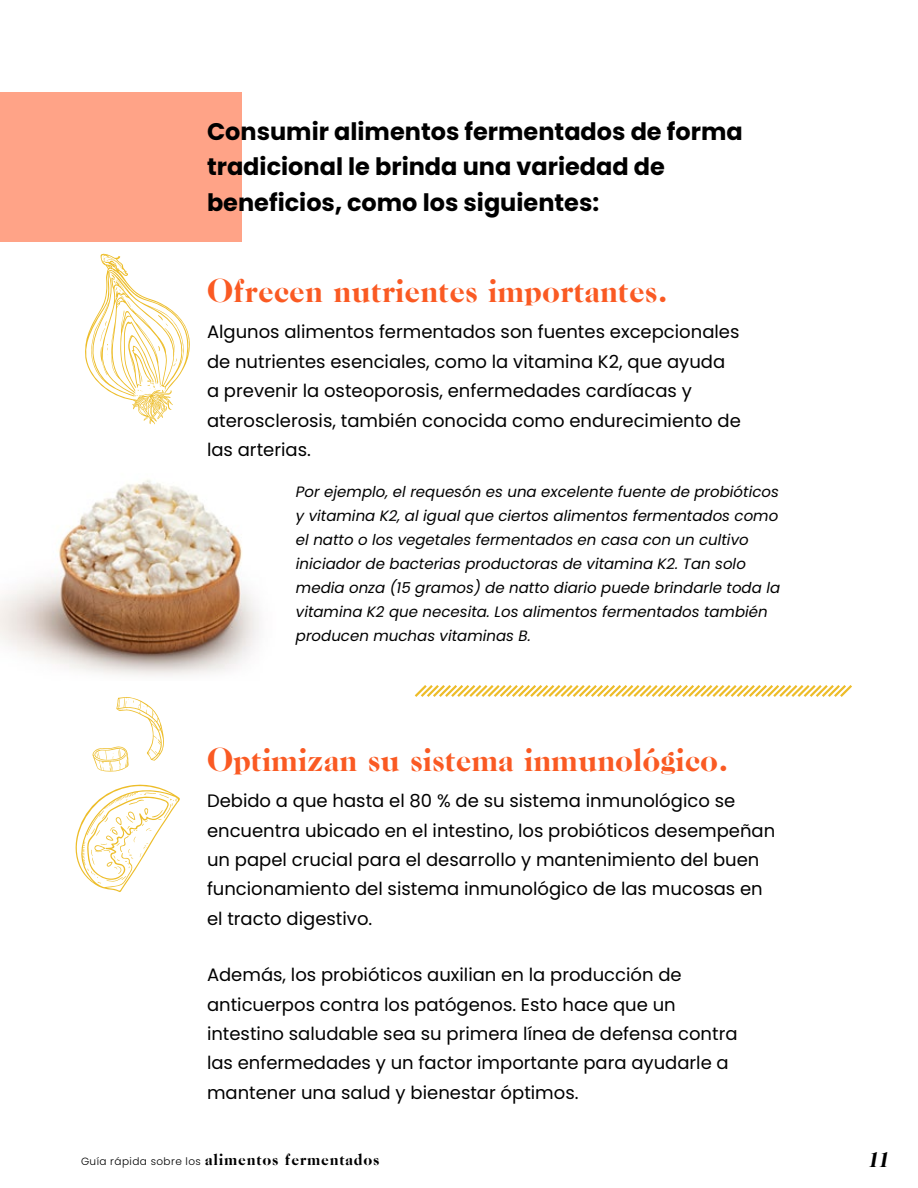
<style>
.page{position:relative;width:918px;height:1188px;background:#fff}
.page>*{position:absolute;margin:0;border:0;box-sizing:border-box;transform-origin:0 0}
.t1{font:34.5px "Caslon CP";color:#fa5a23}
.t2{font:700 24px/35.4px "Poppins";color:#000}
.t3{font:italic 22.5px "Caslon CP";color:#000}
.t4{font:18px/29.4px "Poppins";color:#000}
.t5{font:17.1px "Caslon CP";letter-spacing:.04em;color:#000}
.t6{font:italic 15px/24px "Poppins";color:#000}
.s1{font-family:"Poppins";font-weight:300;font-size:10.5px}
</style>
<div class="page">
<img style="left:1px;top:479px;width:258px;height:197px">
<div style="left:0;top:93px;width:241px;height:149px;background:#ffa387"></div>
<img style="left:0;top:267px;width:1px;height:826px">
<svg style="left:414px;top:685px;width:438px;height:12px"></svg>
<svg style="left:85px;top:253px;width:105px;height:171px"></svg>
<svg style="left:93px;top:697px;width:71px;height:75px"></svg>
<svg style="left:75px;top:784px;width:105px;height:108px"></svg>
<h2 class="t2" style="left:207px;top:114px;width:537px">Consumir alimentos fermentados de forma tradicional le brinda una variedad de beneficios, como los siguientes:</h2>
<h1 class="t1" style="left:207px;top:273px;width:463px">Ofrecen nutrientes importantes.</h1>
<p class="t4" style="left:207px;top:317px;width:535px">Algunos alimentos fermentados son fuentes excepcionales de nutrientes esenciales, como la vitamina K2, que ayuda a prevenir la osteoporosis, enfermedades cardíacas y aterosclerosis, también conocida como endurecimiento de las arterias.</p>
<p class="t6" style="left:296px;top:480px;width:486px">Por ejemplo, el requesón es una excelente fuente de probióticos y vitamina K2, al igual que ciertos alimentos fermentados como el natto o los vegetales fermentados en casa con un cultivo iniciador de bacterias productoras de vitamina K2. Tan solo media onza (15 gramos) de natto diario puede brindarle toda la vitamina K2 que necesita. Los alimentos fermentados también producen muchas vitaminas B.</p>
<h1 class="t1" style="left:207px;top:741px;width:523px">Optimizan su sistema inmunológico.</h1>
<p class="t4" style="left:207px;top:786px;width:570px">Debido a que hasta el 80 % de su sistema inmunológico se encuentra ubicado en el intestino, los probióticos desempeñan un papel crucial para el desarrollo y mantenimiento del buen funcionamiento del sistema inmunológico de las mucosas en el tracto digestivo.</p>
<p class="t4" style="left:207px;top:960px;width:532px">Además, los probióticos auxilian en la producción de anticuerpos contra los patógenos. Esto hace que un intestino saludable sea su primera línea de defensa contra las enfermedades y un factor importante para ayudarle a mantener una salud y bienestar óptimos.</p>
<p class="t5" style="left:81px;top:1150px;width:300px"><span class="s1">Guía rápida sobre los</span> alimentos fermentados</p>
<p class="t3" style="left:867px;top:1148px;width:26px">11</p>
</div>
